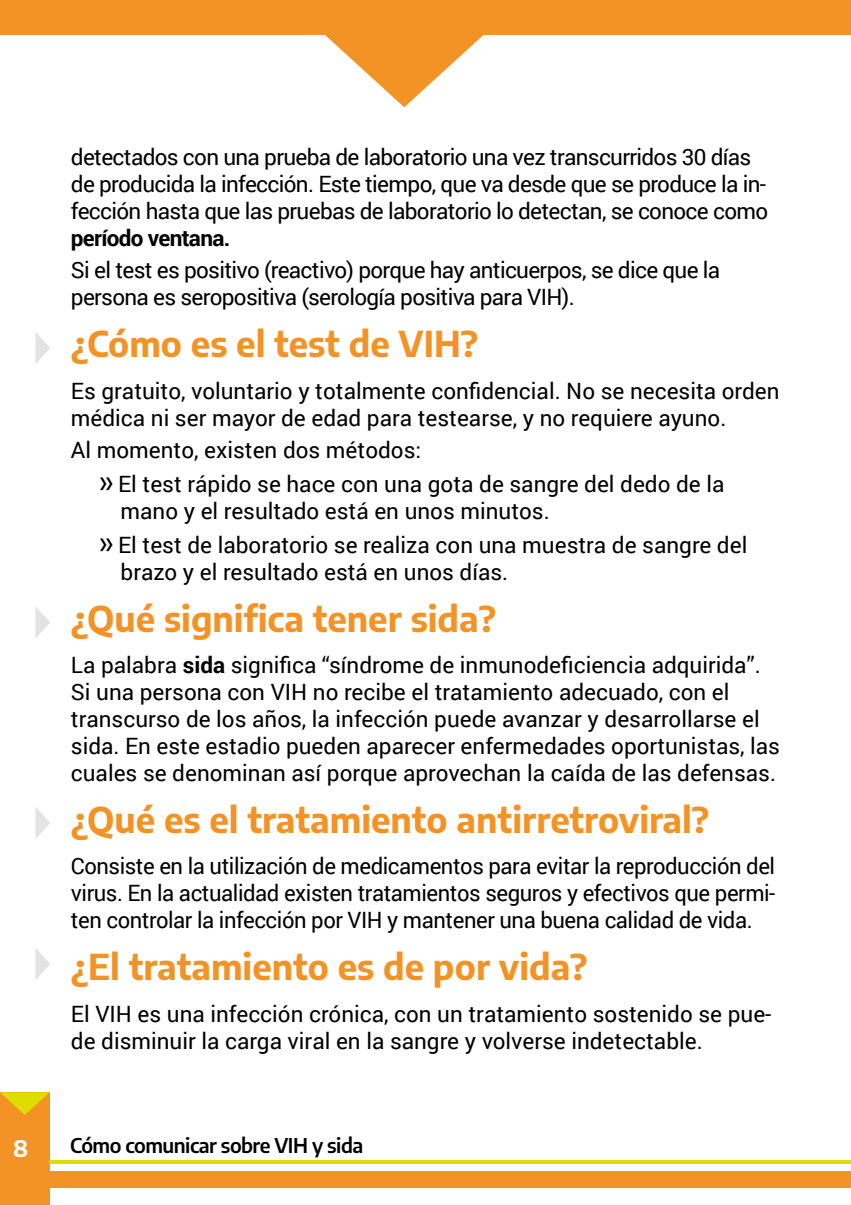
<style>
.page{position:relative;width:851px;height:1205px;background:#fff}
.page>*{position:absolute;margin:0;border:0;box-sizing:border-box;transform-origin:0 0}
.t1{font:700 35px "Encode Sans";color:#f39325}
.t2{font:22.5px/27px "Roboto";color:#000}
.t3{font:22.5px/27px "Roboto";letter-spacing:-.03em;color:#000}
.t4{font:700 22.5px "Roboto";letter-spacing:-.03em;color:#000}
.t5{font:700 22.5px "Encode Sans";color:#fff}
.t6{font:600 20px "Encode Sans";letter-spacing:-.025em;color:#000}
.s1{font-family:"Encode Sans";font-size:30px}
.s2{font-weight:700}
</style>
<div class="page">
<div style="left:0;top:1092px;width:50px;height:113px;background:#f39325"></div>
<svg style="left:0;top:1092px;width:50px;height:23px"></svg>
<div style="left:50px;top:1171px;width:800px;height:16px;background:#f39325"></div>
<hr style="left:50px;top:1160px;width:800px;height:3px;background:#dedd00">
<svg style="left:850px;top:1171px;width:1px;height:16px"></svg>
<div style="left:0;top:0;width:850px;height:34px;background:#f39325"></div>
<hr style="left:850px;top:0;width:1px;height:34px;background:#f39325">
<svg style="left:286px;top:34px;width:235px;height:73px"></svg>
<svg style="left:35px;top:807px;width:15px;height:32px"></svg>
<svg style="left:35px;top:948px;width:15px;height:32px"></svg>
<svg style="left:35px;top:332px;width:15px;height:32px"></svg>
<svg style="left:35px;top:607px;width:15px;height:31px"></svg>
<p class="t3" style="left:71px;top:143px;width:698px">detectados con una prueba de laboratorio una vez transcurridos 30 días de producida la infección. Este tiempo, que va desde que se produce la in&shy;fección hasta que las pruebas de laboratorio lo detectan, se conoce como</p>
<p class="t4" style="left:71px;top:222px;width:161px">período ventana.</p>
<p class="t3" style="left:71px;top:256px;width:650px">Si el test es positivo (reactivo) porque hay anticuerpos, se dice que la persona es seropositiva (serología positiva para VIH).</p>
<h1 class="t1" style="left:71px;top:318px;width:408px">¿Cómo es el test de VIH?</h1>
<p class="t2" style="left:71px;top:376px;width:710px">Es gratuito, voluntario y totalmente confidencial. No se necesita orden médica ni ser mayor de edad para testearse, y no requiere ayuno.</p>
<p class="t2" style="left:99px;top:432px;width:626px;line-height:34px;text-indent:-28px">Al momento, existen dos métodos:<br><span class="s1">»</span> El test rápido se hace con una gota de sangre del dedo de la</p>
<p class="t2" style="left:99px;top:493px;width:649px;line-height:34px;text-indent:21px">mano y el resultado está en unos minutos.<br><span class="s1">»</span> El test de laboratorio se realiza con una muestra de sangre del</p>
<p class="t2" style="left:120px;top:557px;width:389px">brazo y el resultado está en unos días.</p>
<h1 class="t1" style="left:71px;top:592px;width:426px">¿Qué significa tener sida?</h1>
<p class="t2" style="left:71px;top:651px;width:710px">La palabra <span class="s2">sida</span> significa “síndrome de inmunodeficiencia adquirida”.<br>Si una persona con VIH no recibe el tratamiento adecuado, con el transcurso de los años, la infección puede avanzar y desarrollarse el sida. En este estadio pueden aparecer enfermedades oportunistas, las cuales se denominan así porque aprovechan la caída de las defensas.</p>
<h1 class="t1" style="left:71px;top:794px;width:639px">¿Qué es el tratamiento antirretroviral?</h1>
<p class="t2" style="left:71px;top:852px;width:705px;text-align:justify">Consiste en la utilización de medicamentos para evitar la reproducción del virus. En la actualidad existen tratamientos seguros y efectivos que permi&shy;ten controlar la infección por VIH y mantener una buena calidad de vida.</p>
<h1 class="t1" style="left:71px;top:941px;width:518px">¿El tratamiento es de por vida?</h1>
<p class="t2" style="left:71px;top:999px;width:702px">El VIH es una infección crónica, con un tratamiento sostenido se pue&shy;de disminuir la carga viral en la sangre y volverse indetectable.</p>
<p class="t5" style="left:13px;top:1131px;width:17px">8</p>
<p class="t6" style="left:70px;top:1130px;width:294px">Cómo comunicar sobre VIH y sida</p>
</div>
